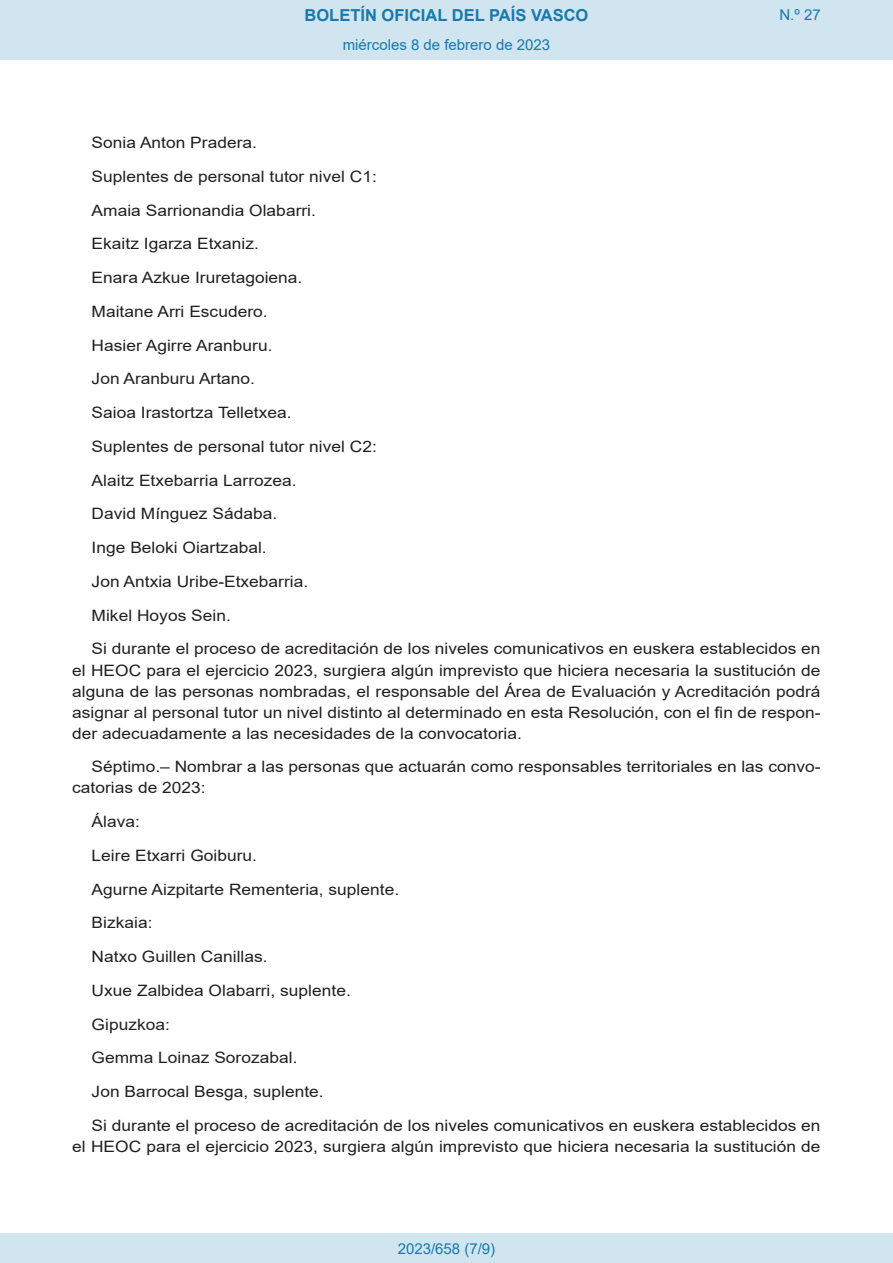
<style>
.page{position:relative;width:893px;height:1263px;background:#fff}
.page>*{position:absolute;margin:0;border:0;box-sizing:border-box;transform-origin:0 0}
.t1{font:700 16.5px "Arial";color:#1879ad}
.BOPVDetalle{font:15.6px/21px "Arial";color:#231f20;text-align:justify;scale:1.11 1}
.Paginacion_Centro{font:15px "Arial";color:#1879ad}
</style>
<div class="page">
<div style="left:0;top:0;width:893px;height:60px;background:#d0e5f0"></div>
<div style="left:0;top:1233px;width:893px;height:30px;background:#d0e5f0"></div>
<p class="t1" style="left:305px;top:3px;width:285px">BOLETÍN OFICIAL DEL PAÍS VASCO</p>
<p class="Paginacion_Centro" style="left:343px;top:35px;width:209px">miércoles 8 de febrero de 2023</p>
<p class="Paginacion_Centro" style="left:779px;top:5px;width:43px">N.º 27</p>
<p class="BOPVDetalle" style="left:92px;top:132px;width:150px">Sonia Anton Pradera.</p>
<p class="BOPVDetalle" style="left:92px;top:166px;width:259px">Suplentes de personal tutor nivel C1:</p>
<p class="BOPVDetalle" style="left:92px;top:200px;width:204px">Amaia Sarrionandia Olabarri.</p>
<p class="BOPVDetalle" style="left:92px;top:233px;width:152px">Ekaitz Igarza Etxaniz.</p>
<p class="BOPVDetalle" style="left:92px;top:267px;width:191px">Enara Azkue Iruretagoiena.</p>
<p class="BOPVDetalle" style="left:92px;top:301px;width:160px">Maitane Arri Escudero.</p>
<p class="BOPVDetalle" style="left:92px;top:335px;width:164px">Hasier Agirre Aranburu.</p>
<p class="BOPVDetalle" style="left:92px;top:368px;width:149px">Jon Aranburu Artano.</p>
<p class="BOPVDetalle" style="left:92px;top:402px;width:182px">Saioa Irastortza Telletxea.</p>
<p class="BOPVDetalle" style="left:92px;top:436px;width:259px">Suplentes de personal tutor nivel C2:</p>
<p class="BOPVDetalle" style="left:92px;top:470px;width:186px">Alaitz Etxebarria Larrozea.</p>
<p class="BOPVDetalle" style="left:92px;top:503px;width:169px">David Mínguez Sádaba.</p>
<p class="BOPVDetalle" style="left:92px;top:537px;width:159px">Inge Beloki Oiartzabal.</p>
<p class="BOPVDetalle" style="left:92px;top:571px;width:197px">Jon Antxia Uribe-Etxebarria.</p>
<p class="BOPVDetalle" style="left:92px;top:605px;width:127px">Mikel Hoyos Sein.</p>
<p class="BOPVDetalle" style="left:72px;top:638px;width:676px;text-indent:19px">Si durante el proceso de acreditación de los niveles comunicativos en euskera establecidos en el HEOC para el ejercicio 2023, surgiera algún imprevisto que hiciera necesaria la sustitución de alguna de las personas nombradas, el responsable del Área de Evaluación y Acreditación podrá asignar al personal tutor un nivel distinto al determinado en esta Resolución, con el fin de respon&shy;der adecuadamente a las necesidades de la convocatoria.</p>
<p class="BOPVDetalle" style="left:72px;top:756px;width:676px;text-indent:19px">Séptimo.– Nombrar a las personas que actuarán como responsables territoriales en las convo&shy;catorias de 2023:</p>
<p class="BOPVDetalle" style="left:92px;top:811px;width:45px">Álava:</p>
<p class="BOPVDetalle" style="left:92px;top:845px;width:150px">Leire Etxarri Goiburu.</p>
<p class="BOPVDetalle" style="left:92px;top:878px;width:279px">Agurne Aizpitarte Rementeria, suplente.</p>
<p class="BOPVDetalle" style="left:92px;top:912px;width:56px">Bizkaia:</p>
<p class="BOPVDetalle" style="left:92px;top:946px;width:160px">Natxo Guillen Canillas.</p>
<p class="BOPVDetalle" style="left:92px;top:980px;width:235px">Uxue Zalbidea Olabarri, suplente.</p>
<p class="BOPVDetalle" style="left:92px;top:1013px;width:72px">Gipuzkoa:</p>
<p class="BOPVDetalle" style="left:92px;top:1047px;width:187px">Gemma Loinaz Sorozabal.</p>
<p class="BOPVDetalle" style="left:92px;top:1081px;width:211px">Jon Barrocal Besga, suplente.</p>
<p class="BOPVDetalle" style="left:72px;top:1115px;width:676px;text-align:right">Si durante el proceso de acreditación de los niveles comunicativos en euskera establecidos en<br>el HEOC para el ejercicio 2023, surgiera algún imprevisto que hiciera necesaria la sustitución de</p>
<p class="Paginacion_Centro" style="left:398px;top:1238px;width:99px">2023/658 (7/9)</p>
</div>
